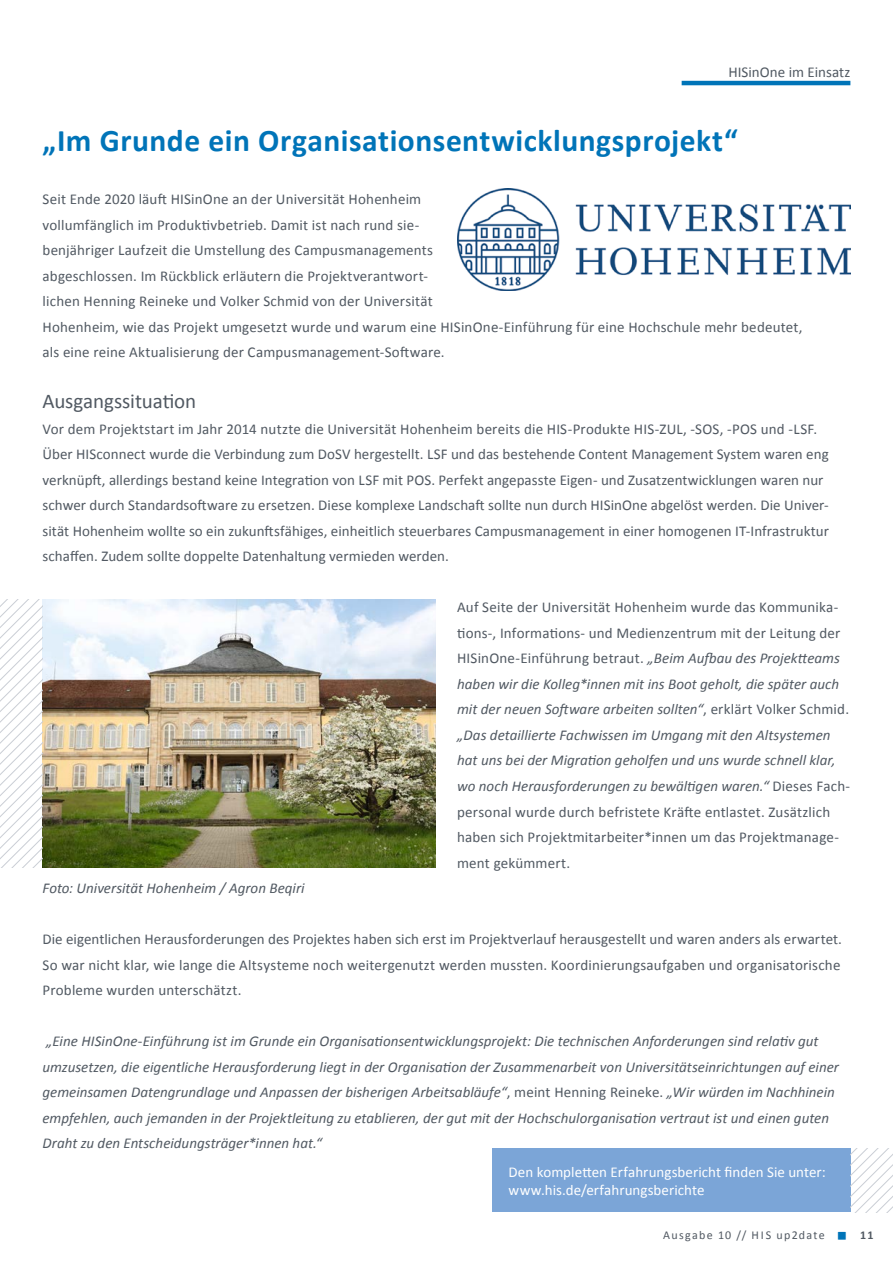
<style>
.page{position:relative;width:893px;height:1263px;background:#fff}
.page>*{position:absolute;margin:0;border:0;box-sizing:border-box;transform-origin:0 0}
.t1{font:700 31.5px "Calibri";letter-spacing:.015em;color:#0074b8}
.t2{font:21px "Calibri";letter-spacing:-.005em;color:#515962}
.t3{font:15px/25.5px "Calibri";letter-spacing:.01em;color:#515962}
.t4{font:italic 15px/25.5px "Calibri";color:#515962}
.t5{font:15px/18px "Calibri";letter-spacing:.005em;color:#fff}
.t6{font:12px "Calibri";letter-spacing:.11em;color:#515962}
.t7{font:700 12px "Calibri";color:#515962}
.s1{font-style:italic}
.s2{font-style:normal}
</style>
<div class="page">
<div style="left:492px;top:1148px;width:358px;height:64px;background:#7ba5d7"></div>
<svg style="left:850px;top:1148px;width:43px;height:64px"></svg>
<hr style="left:682px;top:81px;width:168px;height:4px;background:#0074b8">
<img style="left:457px;top:188px;width:393px;height:102px">
<img style="left:43px;top:600px;width:393px;height:267px">
<svg style="left:0;top:600px;width:43px;height:267px"></svg>
<p class="t3" style="left:728px;top:59px;width:124px">HISinOne im Einsatz</p>
<h1 class="t1" style="left:43px;top:121px;width:697px">„Im Grunde ein Organisationsentwicklungsprojekt“</h1>
<p class="t3" style="left:43px;top:186px;width:761px">Seit Ende 2020 läuft HISinOne an der Universität Hohenheim<br>vollumfänglich im Produktivbetrieb. Damit ist nach rund sie-<br>benjähriger Laufzeit die Umstellung des Campusmanagements<br>abgeschlossen. Im Rückblick erläutern die Projektverantwort-<br>lichen Henning Reineke und Volker Schmid von der Universität<br>Hohenheim, wie das Projekt umgesetzt wurde und warum eine HISinOne-Einführung für eine Hochschule mehr bedeutet, als eine reine Aktualisierung der Campusmanagement-Software.</p>
<h2 class="t2" style="left:43px;top:388px;width:155px">Ausgangssituation</h2>
<p class="t3" style="left:43px;top:416px;width:788px">Vor dem Projektstart im Jahr 2014 nutzte die Universität Hohenheim bereits die HIS-Produkte HIS-ZUL, -SOS, -POS und -LSF.<br>Über HISconnect wurde die Verbindung zum DoSV hergestellt. LSF und das bestehende Content Management System waren eng verknüpft, allerdings bestand keine Integration von LSF mit POS. Perfekt angepasste Eigen- und Zusatzentwicklungen waren nur schwer durch Standardsoftware zu ersetzen. Diese komplexe Landschaft sollte nun durch HISinOne abgelöst werden. Die Univer&shy;sität Hohenheim wollte so ein zukunftsfähiges, einheitlich steuerbares Campusmanagement in einer homogenen IT-Infrastruktur schaffen. Zudem sollte doppelte Datenhaltung vermieden werden.</p>
<p class="t4" style="left:43px;top:875px;width:264px">Foto: Universität Hohenheim / Agron Beqiri</p>
<p class="t3" style="left:457px;top:595px;width:395px">Auf Seite der Universität Hohenheim wurde das Kommunika&shy;tions-, Informations- und Medienzentrum mit der Leitung der HISinOne-Einführung betraut. <span class="s1">„Beim Aufbau des Projektteams haben wir die Kolleg*innen mit ins Boot geholt, die später auch mit der neuen Software arbeiten sollten“</span>, erklärt Volker Schmid. <span class="s1">„Das detaillierte Fachwissen im Umgang mit den Altsystemen hat uns bei der Migration geholfen und uns wurde schnell klar, wo noch Herausforderungen zu bewältigen waren.“</span> Dieses Fach&shy;personal wurde durch befristete Kräfte entlastet. Zusätzlich haben sich Projektmitarbeiter*innen um das Projektmanage&shy;ment gekümmert.</p>
<p class="t3" style="left:43px;top:926px;width:801px;text-align:justify">Die eigentlichen Herausforderungen des Projektes haben sich erst im Projektverlauf herausgestellt und waren anders als erwartet.<br>So war nicht klar, wie lange die Altsysteme noch weitergenutzt werden mussten. Koordinierungsaufgaben und organisatorische Probleme wurden unterschätzt.</p>
<p class="t4" style="left:43px;top:1028px;width:798px">„Eine HISinOne-Einführung ist im Grunde ein Organisationsentwicklungsprojekt: Die technischen Anforderungen sind relativ gut umzusetzen, die eigentliche Herausforderung liegt in der Organisation der Zusammenarbeit von Universitätseinrichtungen auf einer gemeinsamen Datengrundlage und Anpassen der bisherigen Arbeitsabläufe“<span class="s2">, meint Henning Reineke.</span> „Wir würden im Nachhinein empfehlen, auch jemanden in der Projektleitung zu etablieren, der gut mit der Hochschulorganisation vertraut ist und einen guten Draht zu den Entscheidungsträger*innen hat.“</p>
<p class="t5" style="left:509px;top:1163px;width:319px">Den kompletten Erfahrungsbericht finden Sie unter: www.his.de/erfahrungsberichte</p>
<p class="t6" style="left:663px;top:1227px;width:163px">Ausgabe 10 // HIS up2date</p>
<p class="t7" style="left:860px;top:1227px;width:15px">11</p>
</div>
